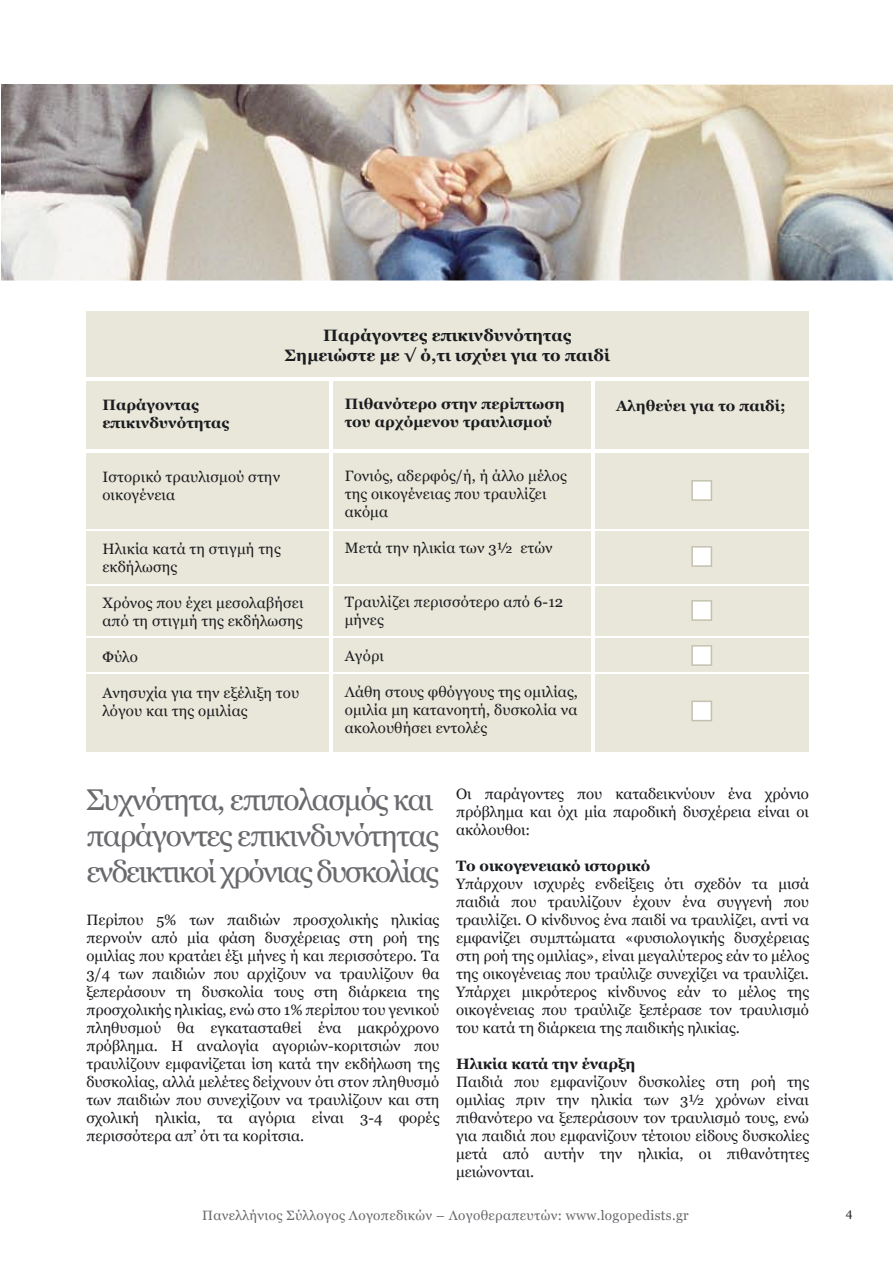
<style>
.page{position:relative;width:893px;height:1263px;background:#fff}
.page>*{position:absolute;margin:0;border:0;box-sizing:border-box;transform-origin:0 0}
.t1{font:30px/36px "Georgia";letter-spacing:-.045em;color:#6a696e}
.t2{font:700 16.5px/19.8px "Georgia";letter-spacing:.01em;color:#1b1c20;text-align:center}
.t3{font:15px/18px "Georgia";color:#1b1c20}
.t4{font:700 15px/18px "Georgia";letter-spacing:.01em;color:#1b1c20}
.t5{font:13.5px "Georgia";letter-spacing:.025em;color:#68676c}
.t6{font:12px "Georgia";color:#1b1c20}
.s1{font-weight:700}
</style>
<div class="page">
<img style="left:1px;top:84px;width:892px;height:196px">
<div style="left:86px;top:311px;width:723px;height:441px;background:#e9e7d9"></div>
<hr style="left:86px;top:377px;width:723px;height:4px;background:#fff">
<hr style="left:86px;top:449px;width:723px;height:4px;background:#fff">
<hr style="left:86px;top:530px;width:723px;height:1px;background:#fff">
<hr style="left:329px;top:379px;width:4px;height:373px;background:#fff">
<hr style="left:591px;top:378px;width:4px;height:373px;background:#fff">
<hr style="left:86px;top:584px;width:723px;height:2px;background:#fff">
<hr style="left:86px;top:637px;width:723px;height:1px;background:#fff">
<hr style="left:86px;top:673px;width:723px;height:1px;background:#fff">
<svg style="left:691px;top:480px;width:21px;height:21px"></svg>
<svg style="left:691px;top:546px;width:21px;height:21px"></svg>
<svg style="left:691px;top:600px;width:21px;height:21px"></svg>
<svg style="left:691px;top:645px;width:21px;height:21px"></svg>
<svg style="left:691px;top:700px;width:21px;height:21px"></svg>
<p class="t2" style="left:285px;top:325px;width:326px">Παράγοντες επικινδυνότητας<br>Σημειώστε με √ ό,τι ισχύει για το παιδί</p>
<p class="t4" style="left:102px;top:396px;width:128px">Παράγοντας επικινδυνότητας</p>
<p class="t3" style="left:102px;top:468px;width:179px">Ιστορικό τραυλισμού στην οικογένεια</p>
<p class="t3" style="left:102px;top:540px;width:180px">Ηλικία κατά τη στιγμή της εκδήλωσης</p>
<p class="t3" style="left:102px;top:594px;width:203px">Χρόνος που έχει μεσολαβήσει από τη στιγμή της εκδήλωσης</p>
<p class="t3" style="left:102px;top:648px;width:37px">Φύλο</p>
<p class="t3" style="left:102px;top:684px;width:198px">Ανησυχία για την εξέλιξη του λόγου και της ομιλίας</p>
<p class="t4" style="left:345px;top:395px;width:221px">Πιθανότερο στην περίπτωση του αρχόμενου τραυλισμού</p>
<p class="t3" style="left:345px;top:467px;width:223px">Γονιός, αδερφός/ή, ή άλλο μέλος της οικογένειας που τραυλίζει ακόμα</p>
<p class="t3" style="left:345px;top:539px;width:210px">Μετά την ηλικία των 3½ ετών</p>
<p class="t3" style="left:345px;top:593px;width:220px">Τραυλίζει περισσότερο από 6-12 μήνες</p>
<p class="t3" style="left:345px;top:647px;width:41px">Αγόρι</p>
<p class="t3" style="left:345px;top:683px;width:235px;text-align:justify">Λάθη στους φθόγγους της ομιλίας, ομιλία μη κατανοητή, δυσκολία να ακολουθήσει εντολές</p>
<p class="t4" style="left:616px;top:397px;width:171px">Αληθεύει για το παιδί;</p>
<p class="t1" style="left:86px;top:781px;width:354px">Συχνότητα, επιπολασμός και παράγοντες επικινδυνότητας ενδεικτικοί χρόνιας δυσκολίας</p>
<p class="t3" style="left:86px;top:911px;width:354px;text-align:justify">Περίπου 5% των παιδιών προσχολικής ηλικίας περνούν από μία φάση δυσχέρειας στη ροή της ομιλίας που κρατάει έξι μήνες ή και περισσότερο. Τα 3/4 των παιδιών που αρχίζουν να τραυλίζουν θα ξεπεράσουν τη δυσκολία τους στη διάρκεια της προσχολικής ηλικίας, ενώ στο 1% περίπου του γενικού πληθυσμού θα εγκατασταθεί ένα μακρόχρονο πρόβλημα. Η αναλογία αγοριών-κοριτσιών που τραυλίζουν εμφανίζεται ίση κατά την εκδήλωση της δυσκολίας, αλλά μελέτες δείχνουν ότι στον πληθυσμό των παιδιών που συνεχίζουν να τραυλίζουν και στη σχολική ηλικία, τα αγόρια είναι 3-4 φορές περισσότερα απ’ ότι τα κορίτσια.</p>
<p class="t3" style="left:456px;top:785px;width:354px;text-align:justify">Οι παράγοντες που καταδεικνύουν ένα χρόνιο πρόβλημα και όχι μία παροδική δυσχέρεια είναι οι ακόλουθοι:</p>
<p class="t3" style="left:456px;top:857px;width:354px"><span class="s1">Το οικογενειακό ιστορικό<br></span>Υπάρχουν ισχυρές ενδείξεις ότι σχεδόν τα μισά παιδιά που τραυλίζουν έχουν ένα συγγενή που τραυλίζει. Ο κίνδυνος ένα παιδί να τραυλίζει, αντί να εμφανίζει συμπτώματα «φυσιολογικής δυσχέρειας στη ροή της ομιλίας», είναι μεγαλύτερος εάν το μέλος της οικογένειας που τραύλιζε συνεχίζει να τραυλίζει.<br>Υπάρχει μικρότερος κίνδυνος εάν το μέλος της οικογένειας που τραύλιζε ξεπέρασε τον τραυλισμό του κατά τη διάρκεια της παιδικής ηλικίας.</p>
<p class="t3" style="left:456px;top:1055px;width:354px"><span class="s1">Ηλικία κατά την έναρξη<br></span>Παιδιά που εμφανίζουν δυσκολίες στη ροή της ομιλίας πριν την ηλικία των 3½ χρόνων είναι πιθανότερο να ξεπεράσουν τον τραυλισμό τους, ενώ για παιδιά που εμφανίζουν τέτοιου είδους δυσκολίες μετά από αυτήν την ηλικία, οι πιθανότητες μειώνονται.</p>
<p class="t5" style="left:202px;top:1207px;width:488px">Πανελλήνιος Σύλλογος Λογοπεδικών – Λογοθεραπευτών: www.logopedists.gr</p>
<p class="t6" style="left:846px;top:1206px;width:8px">4</p>
</div>
